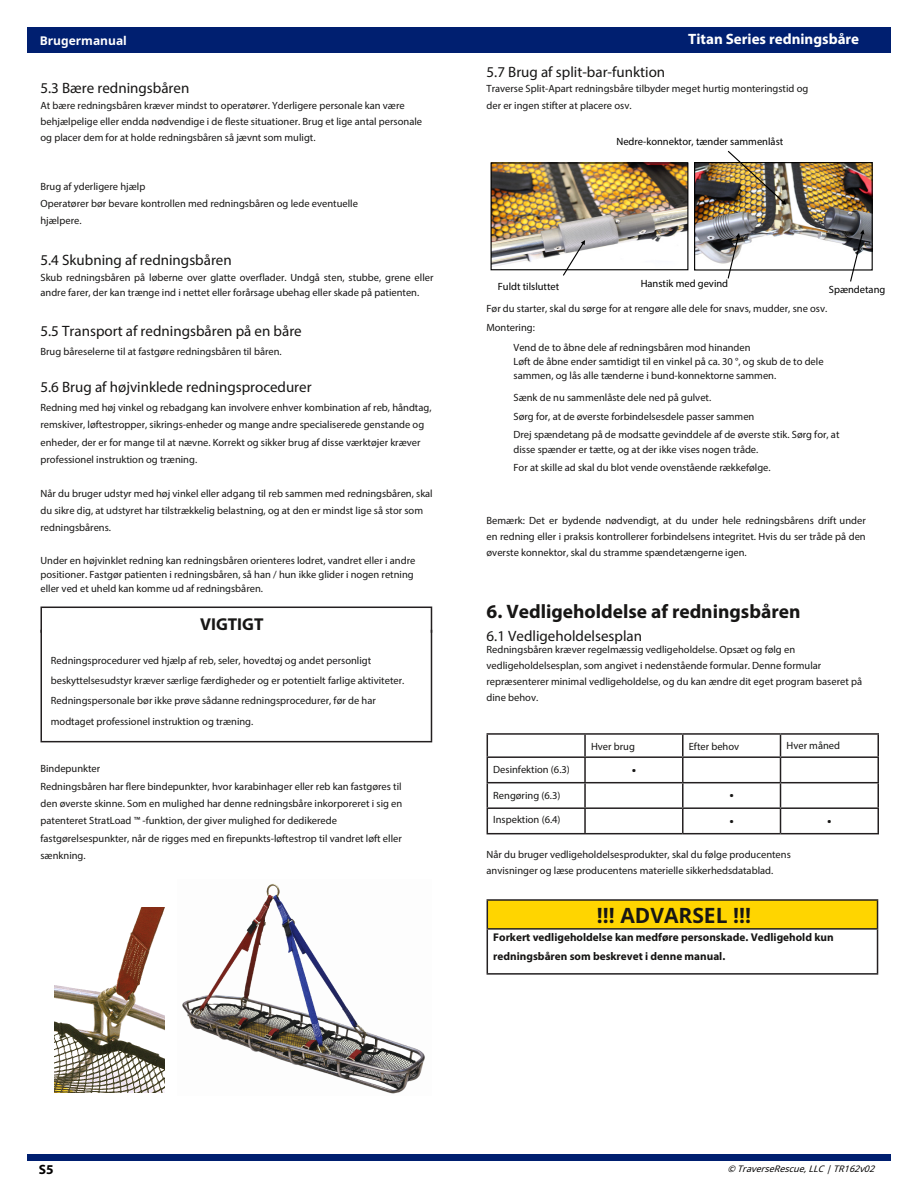
<style>
.page{position:relative;width:918px;height:1188px;background:#fff}
.page>*{position:absolute;margin:0;border:0;box-sizing:border-box;transform-origin:0 0}
.t1{font:700 21px "Noto Sans";color:#171615}
.t2{font:700 19.5px "Myriad Pro";color:#171615}
.t3{font:700 18px/25.5px "Noto Sans";color:#171615}
.t4{font:700 17.25px "Myriad Pro";color:#171615}
.t5{font:15px "Myriad Pro";color:#171615}
.t6{font:700 15px "Myriad Pro";color:#fff}
.t7{font:700 13.5px "Myriad Pro";color:#020000}
.t8{font:700 12px "Noto Sans";color:#fff}
.t9{font:700 11.25px/19.5px "Myriad Pro";color:#171615}
.t10{font:10.5px/17.4px "Myriad Pro";color:#171615}
.t11{font:10.5px "Myriad Pro";color:#000}
.t12{font:italic 9px "Noto Sans";color:#020000}
</style>
<div class="page">
<div style="left:27px;top:27px;width:864px;height:25px;background:#001f70"></div>
<div style="left:27px;top:1154px;width:864px;height:6px;background:#001f70"></div>
<hr style="left:40px;top:607px;width:392px;height:1px;background:#231f20">
<hr style="left:40px;top:608px;width:2px;height:25px;background:#231f20">
<svg style="left:431px;top:608px;width:1px;height:22px"></svg>
<hr style="left:40px;top:630px;width:2px;height:111px;background:#231f20">
<hr style="left:431px;top:630px;width:1px;height:111px;background:#231f20">
<hr style="left:40px;top:741px;width:392px;height:1px;background:#231f20">
<img style="left:54px;top:908px;width:111px;height:184px">
<img style="left:182px;top:884px;width:243px;height:210px">
<hr style="left:487px;top:733px;width:98px;height:2px;background:#231f20">
<hr style="left:585px;top:733px;width:98px;height:2px;background:#231f20">
<hr style="left:584px;top:735px;width:2px;height:21px;background:#231f20">
<hr style="left:683px;top:733px;width:98px;height:2px;background:#231f20">
<hr style="left:682px;top:735px;width:2px;height:21px;background:#231f20">
<hr style="left:781px;top:733px;width:98px;height:2px;background:#231f20">
<hr style="left:487px;top:756px;width:98px;height:2px;background:#231f20">
<hr style="left:585px;top:756px;width:98px;height:2px;background:#231f20">
<hr style="left:584px;top:758px;width:2px;height:24px;background:#231f20">
<hr style="left:683px;top:756px;width:98px;height:2px;background:#231f20">
<hr style="left:682px;top:758px;width:2px;height:24px;background:#231f20">
<hr style="left:781px;top:756px;width:98px;height:2px;background:#231f20">
<hr style="left:487px;top:782px;width:98px;height:1px;background:#231f20">
<hr style="left:585px;top:782px;width:98px;height:1px;background:#231f20">
<hr style="left:584px;top:783px;width:2px;height:24px;background:#231f20">
<hr style="left:683px;top:782px;width:98px;height:1px;background:#231f20">
<hr style="left:682px;top:783px;width:2px;height:24px;background:#231f20">
<hr style="left:781px;top:782px;width:98px;height:1px;background:#231f20">
<hr style="left:487px;top:807px;width:98px;height:2px;background:#231f20">
<svg style="left:487px;top:735px;width:1px;height:98px"></svg>
<hr style="left:585px;top:807px;width:98px;height:2px;background:#231f20">
<hr style="left:584px;top:809px;width:2px;height:24px;background:#231f20">
<hr style="left:683px;top:807px;width:98px;height:2px;background:#231f20">
<hr style="left:682px;top:809px;width:2px;height:24px;background:#231f20">
<hr style="left:781px;top:807px;width:98px;height:2px;background:#231f20">
<svg style="left:780px;top:735px;width:1px;height:98px"></svg>
<svg style="left:878px;top:735px;width:1px;height:98px"></svg>
<hr style="left:487px;top:833px;width:98px;height:1px;background:#231f20">
<hr style="left:585px;top:833px;width:98px;height:1px;background:#231f20">
<hr style="left:683px;top:833px;width:98px;height:1px;background:#231f20">
<hr style="left:781px;top:833px;width:98px;height:1px;background:#231f20">
<div style="left:487px;top:900px;width:391px;height:29px;background:#ffd500"></div>
<hr style="left:487px;top:899px;width:391px;height:2px;background:#231f20">
<svg style="left:487px;top:901px;width:1px;height:27px"></svg>
<svg style="left:877px;top:901px;width:1px;height:27px"></svg>
<hr style="left:487px;top:928px;width:391px;height:2px;background:#231f20">
<hr style="left:487px;top:930px;width:1px;height:43px;background:#231f20">
<hr style="left:877px;top:930px;width:1px;height:43px;background:#231f20">
<hr style="left:487px;top:973px;width:391px;height:2px;background:#231f20">
<img style="left:493px;top:164px;width:193px;height:103px">
<div style="left:491px;top:162px;width:197px;height:108px;border:1px solid #000"></div>
<img style="left:696px;top:164px;width:175px;height:100px">
<div style="left:694px;top:162px;width:179px;height:109px;border:1px solid #000"></div>
<img style="left:727px;top:150px;width:59px;height:55px">
<svg style="left:562px;top:240px;width:23px;height:36px"></svg>
<svg style="left:727px;top:233px;width:13px;height:46px"></svg>
<svg style="left:849px;top:230px;width:15px;height:52px"></svg>
<p class="t8" style="left:40px;top:32px;width:89px">Brugermanual</p>
<h3 class="t6" style="left:688px;top:29px;width:172px">Titan Series redningsbåre</h3>
<h3 class="t5" style="left:487px;top:63px;width:180px">5.7 Brug af split-bar-funktion</h3>
<p class="t10" style="left:487px;top:80px;width:323px;line-height:17px">Traverse Split-Apart redningsbåre tilbyder meget hurtig monteringstid og der er ingen stifter at placere osv.</p>
<p class="t11" style="left:616px;top:135px;width:168px">Nedre-konnektor, tænder sammenlåst</p>
<h3 class="t5" style="left:40px;top:79px;width:150px">5.3 Bære redningsbåren</h3>
<p class="t10" style="left:41px;top:97px;width:383px;line-height:16.2px">At bære redningsbåren kræver mindst to operatører. Yderligere personale kan være behjælpelige eller endda nødvendige i de fleste situationer. Brug et lige antal personale og placer dem for at holde redningsbåren så jævnt som muligt.</p>
<p class="t10" style="left:40px;top:177px;width:319px">Brug af yderligere hjælp<br>Operatører bør bevare kontrollen med redningsbåren og lede eventuelle hjælpere.</p>
<h3 class="t5" style="left:40px;top:251px;width:193px">5.4 Skubning af redningsbåren</h3>
<p class="t10" style="left:40px;top:269px;width:395px;line-height:15.1px">Skub redningsbåren på løberne over glatte overflader. Undgå sten, stubbe, grene eller andre farer, der kan trænge ind i nettet eller forårsage ubehag eller skade på patienten.</p>
<h3 class="t5" style="left:40px;top:322px;width:263px">5.5 Transport af redningsbåren på en båre</h3>
<p class="t10" style="left:40px;top:342px;width:243px">Brug båreselerne til at fastgøre redningsbåren til båren.</p>
<h3 class="t5" style="left:40px;top:378px;width:273px">5.6 Brug af højvinklede redningsprocedurer</h3>
<p class="t10" style="left:41px;top:398px;width:393px">Redning med høj vinkel og rebadgang kan involvere enhver kombination af reb, håndtag, remskiver, løftestropper, sikrings-enheder og mange andre specialiserede genstande og enheder, der er for mange til at nævne. Korrekt og sikker brug af disse værktøjer kræver professionel instruktion og træning.</p>
<p class="t10" style="left:40px;top:484px;width:394px">Når du bruger udstyr med høj vinkel eller adgang til reb sammen med redningsbåren, skal du sikre dig, at udstyret har tilstrækkelig belastning, og at den er mindst lige så stor som redningsbårens.</p>
<p class="t10" style="left:40px;top:553px;width:376px;line-height:14.2px">Under en højvinklet redning kan redningsbåren orienteres lodret, vandret eller i andre positioner. Fastgør patienten i redningsbåren, så han / hun ikke glider i nogen retning eller ved et uheld kan komme ud af redningsbåren.</p>
<p class="t11" style="left:498px;top:280px;width:63px">Fuldt tilsluttet</p>
<p class="t11" style="left:641px;top:277px;width:89px">Hanstik med gevind</p>
<p class="t11" style="left:829px;top:283px;width:58px">Spændetang</p>
<p class="t10" style="left:486px;top:300px;width:342px">Før du starter, skal du sørge for at rengøre alle dele for snavs, mudder, sne osv.</p>
<p class="t10" style="left:486px;top:319px;width:50px">Montering:</p>
<p class="t10" style="left:514px;top:338px;width:239px">Vend de to åbne dele af redningsbåren mod hinanden</p>
<p class="t10" style="left:514px;top:354px;width:312px;line-height:14.2px">Løft de åbne ender samtidigt til en vinkel på ca. 30 °, og skub de to dele sammen, og lås alle tænderne i bund-konnektorne sammen.</p>
<p class="t10" style="left:514px;top:388px;width:327px;line-height:18.5px">Sænk de nu sammenlåste dele ned på gulvet.<br>Sørg for, at de øverste forbindelsesdele passer sammen<br>Drej spændetang på de modsatte gevinddele af de øverste stik. Sørg for, at</p>
<p class="t10" style="left:514px;top:440px;width:259px;line-height:18.1px">disse spænder er tætte, og at der ikke vises nogen tråde.<br>For at skille ad skal du blot vende ovenstående rækkefølge.</p>
<p class="t10" style="left:487px;top:512px;width:381px;line-height:16.2px;text-align:justify">Bemærk: Det er bydende nødvendigt, at du under hele redningsbårens drift under en redning eller i praksis kontrollerer forbindelsens integritet. Hvis du ser tråde på den øverste konnektor, skal du stramme spændetængerne igen.</p>
<h3 class="t4" style="left:200px;top:613px;width:65px">VIGTIGT</h3>
<p class="t10" style="left:51px;top:650px;width:355px;line-height:20.1px">Redningsprocedurer ved hjælp af reb, seler, hovedtøj og andet personligt beskyttelsesudstyr kræver særlige færdigheder og er potentielt farlige aktiviteter.<br>Redningspersonale bør ikke prøve sådanne redningsprocedurer, før de har modtaget professionel instruktion og træning.</p>
<p class="t10" style="left:40px;top:760px;width:363px">Bindepunkter<br>Redningsbåren har flere bindepunkter, hvor karabinhager eller reb kan fastgøres til den øverste skinne. Som en mulighed har denne redningsbåre inkorporeret i sig en patenteret StratLoad ™ -funktion, der giver mulighed for dedikerede fastgørelsespunkter, når de rigges med en firepunkts-løftestrop til vandret løft eller sænkning.</p>
<h2 class="t2" style="left:487px;top:599px;width:315px">6. Vedligeholdelse af redningsbåren</h2>
<h3 class="t5" style="left:487px;top:626px;width:157px">6.1 Vedligeholdelsesplan</h3>
<p class="t10" style="left:487px;top:641px;width:377px;line-height:16.2px">Redningsbåren kræver regelmæssig vedligeholdelse. Opsæt og følg en vedligeholdelsesplan, som angivet i nedenstående formular. Denne formular repræsenterer minimal vedligeholdelse, og du kan ændre dit eget program baseret på dine behov.</p>
<p class="t10" style="left:493px;top:760px;width:78px">Desinfektion (6.3)</p>
<p class="t10" style="left:493px;top:787px;width:69px">Rengøring (6.3)</p>
<p class="t10" style="left:493px;top:811px;width:69px">Inspektion (6.4)</p>
<p class="t10" style="left:591px;top:738px;width:45px">Hver brug</p>
<p class="t10" style="left:689px;top:738px;width:52px">Efter behov</p>
<p class="t10" style="left:787px;top:737px;width:55px">Hver måned</p>
<h3 class="t3" style="left:631px;top:757px;width:7px">·</h3>
<h3 class="t3" style="left:729px;top:782px;width:7px">· ·</h3>
<h3 class="t3" style="left:827px;top:808px;width:7px">·</h3>
<p class="t10" style="left:487px;top:846px;width:306px;line-height:16.2px">Når du bruger vedligeholdelsesprodukter, skal du følge producentens anvisninger og læse producentens materielle sikkerhedsdatablad.</p>
<h1 class="t1" style="left:597px;top:900px;width:156px">!!! ADVARSEL !!!</h1>
<p class="t9" style="left:493px;top:927px;width:342px">Forkert vedligeholdelse kan medføre personskade. Vedligehold kun redningsbåren som beskrevet i denne manual.</p>
<p class="t7" style="left:39px;top:1160px;width:16px">S5</p>
<p class="t12" style="left:727px;top:1163px;width:152px">© TraverseRescue,LLC|TR162v02</p>
</div>
